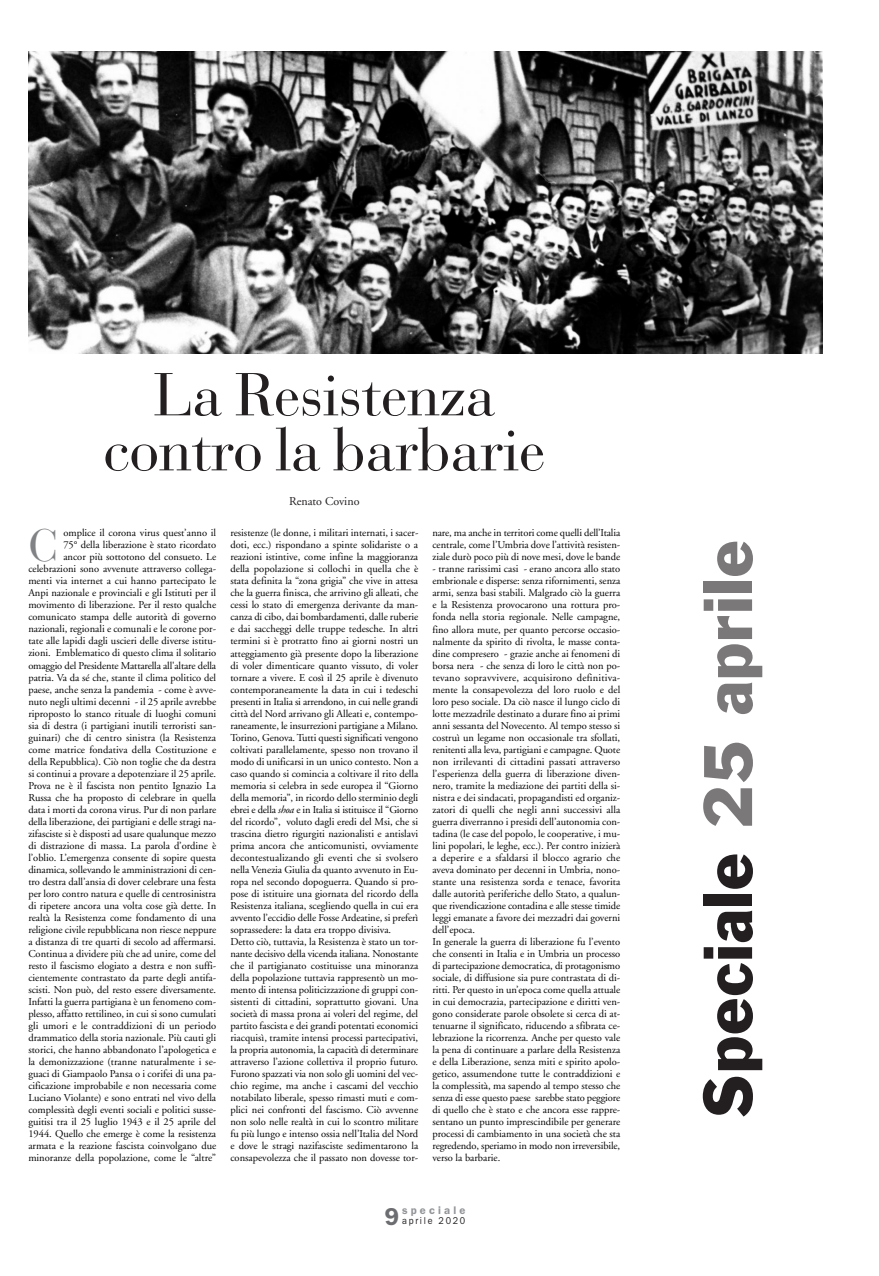
<style>
.page{position:relative;width:879px;height:1276px;background:#fff}
.page>*{position:absolute;margin:0;border:0;box-sizing:border-box;transform-origin:0 0}
.t1{font:64px "Franklin Gothic Std";letter-spacing:.02em;color:#231f20;scale:.95 1}
.t2{font:60px/55px "Bauer Bodoni";letter-spacing:-.01em;color:#231f20;text-align:center}
.t3{font:45px "Bauer Bodoni";color:#808285}
.t4{font:600 24.5px "ITC Franklin Gothic Std";color:#6c6d70}
.t5{font:12px "Adobe Garamond";color:#231f20}
.t6{font:600 11.1px "ITC Franklin Gothic Std";letter-spacing:.285em;color:#939598}
.t7{font:10.5px/12px "Adobe Garamond";color:#070505}
.t8{font:10px "ITC Franklin Gothic Std";letter-spacing:.195em;color:#231f20;scale:.9 1}
.s1{font-style:italic}
.s2{color:rgb(35 31 32/.6)}
</style>
<div class="page">
<img style="left:28px;top:51px;width:794px;height:303px">
<h2 class="t2" style="left:103px;top:375px;width:444px">La Resistenza contro la barbarie</h2>
<p class="t5" style="left:289px;top:497px;width:72px">Renato Covino</p>
<h3 class="t3" style="left:28px;top:529px;width:32px">C</h3>
<p class="t7" style="left:28px;top:528px;width:189px;text-align:right">omplice il corona virus quest’anno il<br>75° della liberazione è stato ricordato<br>ancor più sottotono del consueto. Le celebrazioni sono avvenute attraverso collega&shy;menti via internet a cui hanno partecipato le Anpi nazionale e provinciali e gli Istituti per il movimento di liberazione. Per il resto qualche comunicato stampa delle autorità di governo nazionali, regionali e comunali e le corone por&shy;tate alle lapidi dagli uscieri delle diverse istitu&shy;zioni. Emblematico di questo clima il solitario omaggio del Presidente Mattarella all'altare della patria. Va da sé che, stante il clima politico del paese, anche senza la pandemia - come è avve&shy;nuto negli ultimi decenni - il 25 aprile avrebbe riproposto lo stanco rituale di luoghi comuni sia di destra (i partigiani inutili terroristi san&shy;guinari) che di centro sinistra (la Resistenza come matrice fondativa della Costituzione e della Repubblica). Ciò non toglie che da destra si continui a provare a depotenziare il 25 aprile.<br>Prova ne è il fascista non pentito Ignazio La Russa che ha proposto di celebrare in quella data i morti da corona virus. Pur di non parlare della liberazione, dei partigiani e delle stragi na&shy;zifasciste si è disposti ad usare qualunque mezzo di distrazione di massa. La parola d’ordine è l’oblio. L’emergenza consente di sopire questa dinamica, sollevando le amministrazioni di cen&shy;tro destra dall’ansia di dover celebrare una festa per loro contro natura e quelle di centrosinistra di ripetere ancora una volta cose già dette. In realtà la Resistenza come fondamento di una religione civile repubblicana non riesce neppure a distanza di tre quarti di secolo ad affermarsi.<br>Continua a dividere più che ad unire, come del resto il fascismo elogiato a destra e non suffi&shy;cientemente contrastato da parte degli antifa&shy;scisti. Non può, del resto essere diversamente.<br>Infatti la guerra partigiana è un fenomeno com&shy;plesso, affatto rettilineo, in cui si sono cumulati gli umori e le contraddizioni di un periodo drammatico della storia nazionale. Più cauti gli storici, che hanno abbandonato l’apologetica e la demonizzazione (tranne naturalmente i se&shy;guaci di Giampaolo Pansa o i corifei di una pa&shy;cificazione improbabile e non necessaria come Luciano Violante) e sono entrati nel vivo della complessità degli eventi sociali e politici susse&shy;guitisi tra il 25 luglio 1943 e il 25 aprile del 1944. Quello che emerge è come la resistenza armata e la reazione fascista coinvolgano due minoranze della popolazione, come le “altre”</p>
<p class="t7" style="left:230px;top:528px;width:189px">resistenze (le donne, i militari internati, i sacer&shy;doti, ecc.) rispondano a spinte solidariste o a reazioni istintive, come infine la maggioranza della popolazione si collochi in quella che è stata definita la “zona grigia” che vive in attesa che la guerra finisca, che arrivino gli alleati, che cessi lo stato di emergenza derivante da man&shy;canza di cibo, dai bombardamenti, dalle ruberie e dai saccheggi delle truppe tedesche. In altri termini si è protratto fino ai giorni nostri un atteggiamento già presente dopo la liberazione di voler dimenticare quanto vissuto, di voler tornare a vivere. E così il 25 aprile è divenuto contemporaneamente la data in cui i tedeschi presenti in Italia si arrendono, in cui nelle grandi città del Nord arrivano gli Alleati e, contempo&shy;raneamente, le insurrezioni partigiane a Milano.<br>Torino, Genova. Tutti questi significati vengono coltivati parallelamente, spesso non trovano il modo di unificarsi in un unico contesto. Non a caso quando si comincia a coltivare il rito della memoria si celebra in sede europea il “Giorno della memoria”, in ricordo dello sterminio degli ebrei e della <span class="s1">shoa</span> e in Italia si istituisce il “Giorno del ricordo”, voluto dagli eredi del Msi, che si trascina dietro rigurgiti nazionalisti e antislavi prima ancora che anticomunisti, ovviamente decontestualizando gli eventi che si svolsero nella Venezia Giulia da quanto avvenuto in Eu&shy;ropa nel secondo dopoguerra. Quando si pro&shy;pose di istituire una giornata del ricordo della Resistenza italiana, scegliendo quella in cui era avvento l’eccidio delle Fosse Ardeatine, si preferì soprassedere: la data era troppo divisiva.<br>Detto ciò, tuttavia, la Resistenza è stato un tor&shy;nante decisivo della vicenda italiana. Nonostante che il partigianato costituisse una minoranza della popolazione tuttavia rappresentò un mo&shy;mento di intensa politicizzazione di gruppi con&shy;sistenti di cittadini, soprattutto giovani. Una società di massa prona ai voleri del regime, del partito fascista e dei grandi potentati economici riacquisì, tramite intensi processi partecipativi, la propria autonomia, la capacità di determinare attraverso l’azione collettiva il proprio futuro.<br>Furono spazzati via non solo gli uomini del vec&shy;chio regime, ma anche i cascami del vecchio notabilato liberale, spesso rimasti muti e com&shy;plici nei confronti del fascismo. Ciò avvenne non solo nelle realtà in cui lo scontro militare fu più lungo e intenso ossia nell’Italia del Nord e dove le stragi nazifasciste sedimentarono la consapevolezza che il passato non dovesse tor-</p>
<p class="t7" style="left:432px;top:528px;width:189px;text-align:justify">nare, ma anche in territori come quelli dell’Italia centrale, come l’Umbria dove l’attività resisten&shy;ziale durò poco più di nove mesi, dove le bande</p>
<p class="t7" style="left:432px;top:564px;width:189px">- tranne rarissimi casi - erano ancora allo stato embrionale e disperse: senza rifornimenti, senza armi, senza basi stabili. Malgrado ciò la guerra e la Resistenza provocarono una rottura pro&shy;fonda nella storia regionale. Nelle campagne, fino allora mute, per quanto percorse occasio&shy;nalmente da spirito di rivolta, le masse conta&shy;dine compresero - grazie anche ai fenomeni di borsa nera - che senza di loro le città non po&shy;tevano sopravvivere, acquisirono definitiva&shy;mente la consapevolezza del loro ruolo e del loro peso sociale. Da ciò nasce il lungo ciclo di lotte mezzadrile destinato a durare fino ai primi anni sessanta del Novecento. Al tempo stesso si costruì un legame non occasionale tra sfollati, renitenti alla leva, partigiani e campagne. Quote non irrilevanti di cittadini passati attraverso l’esperienza della guerra di liberazione diven&shy;nero, tramite la mediazione dei partiti della si&shy;nistra e dei sindacati, propagandisti ed organiz&shy;zatori di quelli che negli anni successivi alla guerra diverranno i presidi dell’autonomia con&shy;tadina (le case del popolo, le cooperative, i mu&shy;lini popolari, le leghe, ecc.). Per contro inizierà a deperire e a sfaldarsi il blocco agrario che aveva dominato per decenni in Umbria, nono&shy;stante una resistenza sorda e tenace, favorita dalle autorità periferiche dello Stato, a qualun&shy;que rivendicazione contadina e alle stesse timide leggi emanate a favore dei mezzadri dai governi dell’epoca.<br>In generale la guerra di liberazione fu l’evento che consenti in Italia e in Umbria un processo di partecipazione democratica, di protagonismo sociale, di diffusione sia pure contrastata di di&shy;ritti. Per questo in un’epoca come quella attuale in cui democrazia, partecipazione e diritti ven&shy;gono considerate parole obsolete si cerca di at&shy;tenuarne il significato, riducendo a sfibrata ce&shy;lebrazione la ricorrenza. Anche per questo vale la pena di continuare a parlare della Resistenza e della Liberazione, senza miti e spirito apolo&shy;getico, assumendone tutte le contraddizioni e la complessità, ma sapendo al tempo stesso che senza di esse questo paese sarebbe stato peggiore di quello che è stato e che ancora esse rappre&shy;sentano un punto imprescindibile per generare processi di cambiamento in una società che sta regredendo, speriamo in modo non irreversibile, verso la barbarie.</p>
<h3 class="t4" style="left:384px;top:1208px;width:16px">9</h3>
<p class="t6" style="left:402px;top:1206px;width:65px">speciale</p>
<p class="t8" style="left:402px;top:1217px;width:72px">aprile 2020</p>
<h1 class="t1" style="left:703px;top:1118px;width:610px;rotate:-90deg">Speciale <span class="s2">25 aprile</span></h1>
</div>
